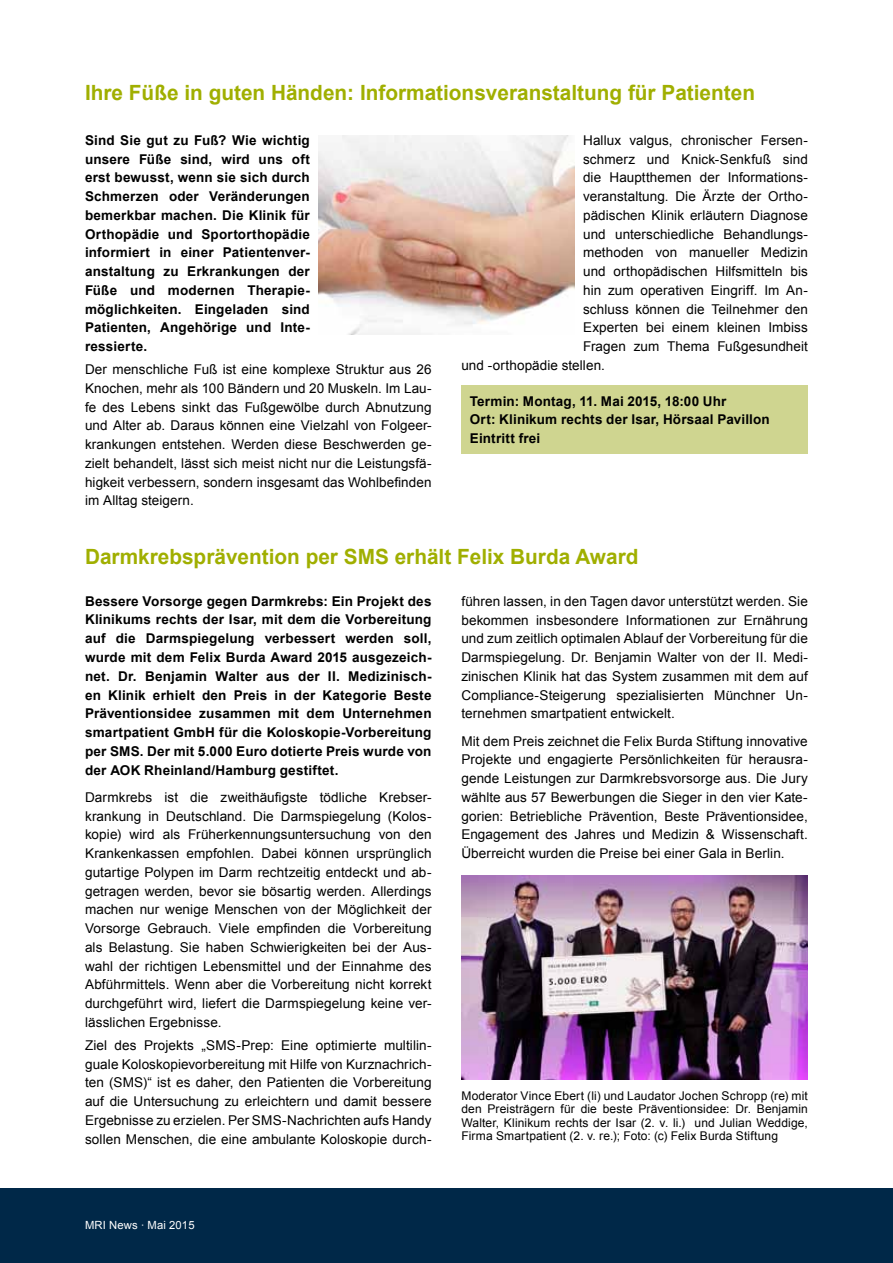
<style>
.page{position:relative;width:893px;height:1263px;background:#fff}
.page>*{position:absolute;margin:0;border:0;box-sizing:border-box;transform-origin:0 0}
.t1{font:700 21px "Arial";color:#a0af00}
.t2{font:13.5px/18.8px "Arial";letter-spacing:.005em;color:#000;text-align:justify}
.t3{font:700 13.5px/18.8px "Arial";letter-spacing:.015em;color:#000;text-align:justify}
.t4{font:12px/13.5px "Arial";letter-spacing:.01em;color:#000;text-align:justify}
.t5{font:11.25px "Arial";letter-spacing:.01em;color:#fff}
</style>
<div class="page">
<div style="left:0;top:1188px;width:893px;height:75px;background:#002848"></div>
<div style="left:462px;top:385px;width:346px;height:68px;background:#cfd590"></div>
<img style="left:318px;top:136px;width:257px;height:198px">
<img style="left:461px;top:876px;width:347px;height:203px">
<h1 class="t1" style="left:85px;top:79px;width:671px">Ihre Füße in guten Händen: Informationsveranstaltung für Patienten</h1>
<p class="t3" style="left:85px;top:131px;width:226px">Sind Sie gut zu Fuß? Wie wichtig unsere Füße sind, wird uns oft erst bewusst, wenn sie sich durch Schmerzen oder Veränderungen bemerkbar machen. Die Klinik für Orthopädie und Sportorthopädie informiert in einer Patientenver&shy;anstaltung zu Erkrankungen der Füße und modernen Therapie&shy;möglichkeiten. Eingeladen sind Patienten, Angehörige und Inte&shy;ressierte.</p>
<p class="t2" style="left:85px;top:360px;width:348px">Der menschliche Fuß ist eine komplexe Struktur aus 26<br>Knochen, mehr als 100 Bändern und 20 Muskeln. Im Lau&shy;fe des Lebens sinkt das Fußgewölbe durch Abnutzung und Alter ab. Daraus können eine Vielzahl von Folgeer&shy;krankungen entstehen. Werden diese Beschwerden ge&shy;zielt behandelt, lässt sich meist nicht nur die Leistungsfä&shy;higkeit verbessern, sondern insgesamt das Wohlbefinden im Alltag steigern.</p>
<p class="t2" style="left:583px;top:131px;width:226px">Hallux valgus, chronischer Fersen-</p>
<p class="t2" style="left:583px;top:150px;width:226px">schmerz und Knick-Senkfuß sind</p>
<p class="t2" style="left:583px;top:168px;width:226px">die Hauptthemen der Informations-</p>
<p class="t2" style="left:583px;top:187px;width:226px">veranstaltung. Die Ärzte der Ortho-</p>
<p class="t2" style="left:583px;top:206px;width:226px">pädischen Klinik erläutern Diagnose</p>
<p class="t2" style="left:583px;top:225px;width:226px">und unterschiedliche Behandlungs-</p>
<p class="t2" style="left:583px;top:243px;width:226px">methoden von manueller Medizin</p>
<p class="t2" style="left:583px;top:262px;width:226px">und orthopädischen Hilfsmitteln bis</p>
<p class="t2" style="left:583px;top:281px;width:226px">hin zum operativen Eingriff. Im An-</p>
<p class="t2" style="left:583px;top:300px;width:226px">schluss können die Teilnehmer den</p>
<p class="t2" style="left:583px;top:318px;width:226px">Experten bei einem kleinen Imbiss</p>
<p class="t2" style="left:583px;top:337px;width:226px">Fragen zum Thema Fußgesundheit</p>
<p class="t2" style="left:461px;top:356px;width:145px">und -orthopädie stellen.</p>
<p class="t3" style="left:470px;top:392px;width:301px;text-align:left">Termin: Montag, 11. Mai 2015, 18:00 Uhr<br>Ort: Klinikum rechts der Isar, Hörsaal Pavillon<br>Eintritt frei</p>
<h1 class="t1" style="left:85px;top:543px;width:555px">Darmkrebsprävention per SMS erhält Felix Burda Award</h1>
<p class="t3" style="left:85px;top:592px;width:348px">Bessere Vorsorge gegen Darmkrebs: Ein Projekt des Klinikums rechts der Isar, mit dem die Vorbereitung auf die Darmspiegelung verbessert werden soll, wurde mit dem Felix Burda Award 2015 ausgezeich&shy;net. Dr. Benjamin Walter aus der II. Medizinisch&shy;en Klinik erhielt den Preis in der Kategorie Beste Präventionsidee zusammen mit dem Unternehmen smartpatient GmbH für die Koloskopie-Vorbereitung per SMS. Der mit 5.000 Euro dotierte Preis wurde von der AOK Rheinland/Hamburg gestiftet.</p>
<p class="t2" style="left:85px;top:788px;width:348px">Darmkrebs ist die zweithäufigste tödliche Krebser&shy;krankung in Deutschland. Die Darmspiegelung (Kolos&shy;kopie) wird als Früherkennungsuntersuchung von den Krankenkassen empfohlen. Dabei können ursprünglich gutartige Polypen im Darm rechtzeitig entdeckt und ab&shy;getragen werden, bevor sie bösartig werden. Allerdings machen nur wenige Menschen von der Möglichkeit der Vorsorge Gebrauch. Viele empfinden die Vorbereitung als Belastung. Sie haben Schwierigkeiten bei der Aus&shy;wahl der richtigen Lebensmittel und der Einnahme des Abführmittels. Wenn aber die Vorbereitung nicht korrekt durchgeführt wird, liefert die Darmspiegelung keine ver&shy;lässlichen Ergebnisse.</p>
<p class="t2" style="left:85px;top:1036px;width:348px">Ziel des Projekts „SMS-Prep: Eine optimierte multilin&shy;guale Koloskopievorbereitung mit Hilfe von Kurznachrich&shy;ten (SMS)“ ist es daher, den Patienten die Vorbereitung auf die Untersuchung zu erleichtern und damit bessere Ergebnisse zu erzielen. Per SMS-Nachrichten aufs Handy sollen Menschen, die eine ambulante Koloskopie durch-</p>
<p class="t2" style="left:461px;top:592px;width:348px">führen lassen, in den Tagen davor unterstützt werden. Sie bekommen insbesondere Informationen zur Ernährung und zum zeitlich optimalen Ablauf der Vorbereitung für die Darmspiegelung. Dr. Benjamin Walter von der II. Medi&shy;zinischen Klinik hat das System zusammen mit dem auf Compliance-Steigerung spezialisierten Münchner Un&shy;ternehmen smartpatient entwickelt.</p>
<p class="t2" style="left:461px;top:731px;width:348px">Mit dem Preis zeichnet die Felix Burda Stiftung innovative Projekte und engagierte Persönlichkeiten für herausra&shy;gende Leistungen zur Darmkrebsvorsorge aus. Die Jury wählte aus 57 Bewerbungen die Sieger in den vier Kate&shy;gorien: Betriebliche Prävention, Beste Präventionsidee, Engagement des Jahres und Medizin &amp; Wissenschaft.<br>Überreicht wurden die Preise bei einer Gala in Berlin.</p>
<p class="t4" style="left:461px;top:1089px;width:348px">Moderator Vince Ebert (li) und Laudator Jochen Schropp (re) mit den Preisträgern für die beste Präventionsidee: Dr. Benjamin Walter, Klinikum rechts der Isar (2. v. li.) und Julian Weddige, Firma Smartpatient (2. v. re.); Foto: (c) Felix Burda Stiftung</p>
<p class="t5" style="left:85px;top:1217px;width:111px">MRI News ∙ Mai 2015</p>
</div>
